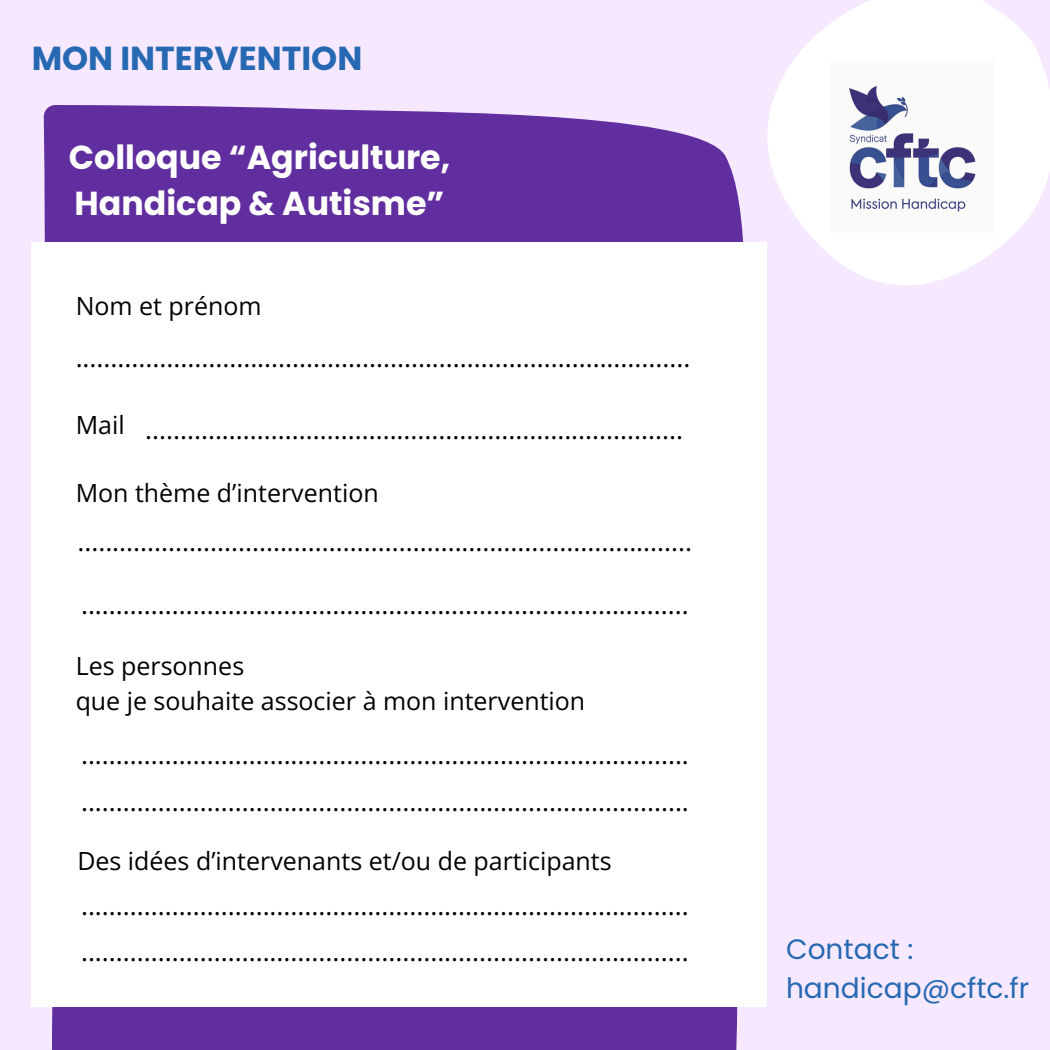
<style>
.page{position:relative;width:1050px;height:1050px;background:#f6e8ff}
.page>*{position:absolute;margin:0;border:0;box-sizing:border-box;transform-origin:0 0}
.t1{font:700 33.3px/45.9px "Poppins";color:#fff}
.t2{font:700 33.3px "Poppins";color:#2669b2}
.t3{font:28.1px/39px "Poppins";color:#2669b2}
.t4{font:26.6px "Open Sans";color:#000}
.t5{font:25px "Open Sans";color:#000}
</style>
<div class="page">
<svg style="left:40px;top:105px;width:663px;height:138px;background:#6a3ba4"></svg>
<div style="left:49px;top:1006px;width:694px;height:44px;background:#602e9e"></div>
<div style="left:32px;top:243px;width:735px;height:763px;background:#fff"></div>
<svg style="left:703px;top:0;width:347px;height:285px;fill:#fff"></svg>
<img style="left:831px;top:62px;width:164px;height:171px">
<p class="t2" style="left:32px;top:35px;width:332px">MON INTERVENTION</p>
<p class="t1" style="left:69px;top:134px;width:383px">Colloque “Agriculture,<br>Handicap &amp; Autisme”</p>
<p class="t5" style="left:76px;top:288px;width:187px">Nom et prénom</p>
<p class="t4" style="left:76px;top:339px;width:616px">........................................................................................</p>
<p class="t5" style="left:76px;top:407px;width:50px">Mail</p>
<p class="t4" style="left:145px;top:410px;width:539px">.............................................................................</p>
<p class="t5" style="left:76px;top:475px;width:305px">Mon thème d’intervention</p>
<p class="t4" style="left:77px;top:523px;width:616px">........................................................................................</p>
<h2 class="t4" style="left:81px;top:585px;width:609px">.......................................................................................</h2>
<p class="t5" style="left:76px;top:649px;width:170px">Les personnes</p>
<p class="t5" style="left:76px;top:683px;width:511px">que je souhaite associer à mon intervention</p>
<p class="t4" style="left:81px;top:736px;width:609px">.......................................................................................</p>
<p class="t4" style="left:81px;top:783px;width:609px">.......................................................................................</p>
<p class="t5" style="left:77px;top:843px;width:536px">Des idées d’intervenants et/ou de participants</p>
<p class="t4" style="left:81px;top:886px;width:609px">.......................................................................................</p>
<p class="t4" style="left:81px;top:933px;width:609px">.......................................................................................</p>
<p class="t3" style="left:786px;top:930px;width:245px">Contact : handicap@cftc.fr</p>
</div>
